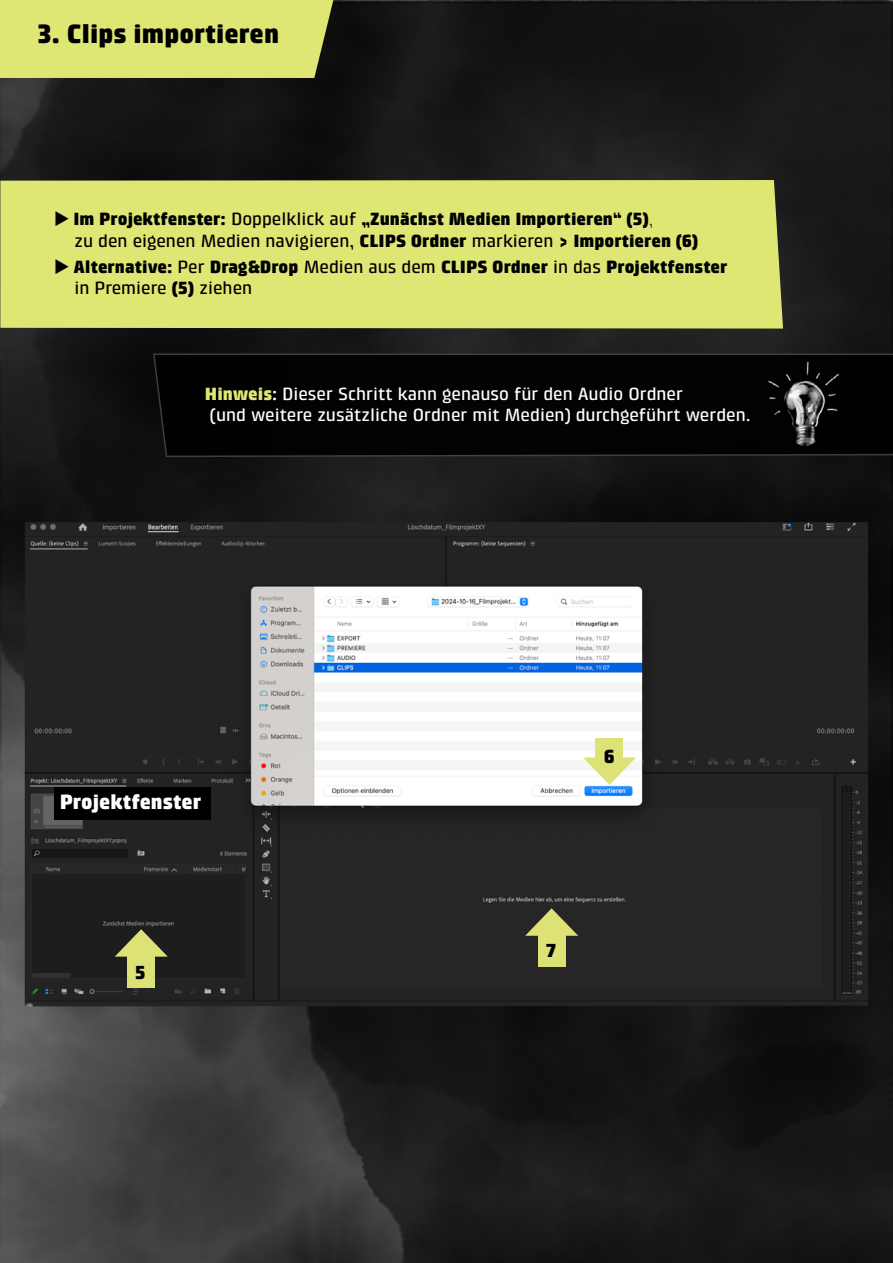
<style>
.page{position:relative;width:893px;height:1263px;background:#fff}
.page>*{position:absolute;margin:0;border:0;box-sizing:border-box;transform-origin:0 0}
.t1{font:900 27px "Klint Std";color:#000}
.t2{font:900 21px "Klint Std";color:#fff}
.t3{font:900 19.2px "Klint Std";color:#000}
.t4{font:900 18px/21.6px "Klint Std";color:#000}
.t5{font:500 18px/21.6px "Klint Std";color:#fff}
.s1{font-weight:500}
.s2{font-weight:300}
.s3{font-weight:900;color:#dee774}
.s4{font-weight:700}
</style>
<div class="page">
<img style="left:0;top:0;width:893px;height:1263px">
<div style="left:152px;top:353px;width:741px;height:105px;background:#020202"></div>
<div style="left:0;top:0;width:333px;height:78px;background:#dee774"></div>
<div style="left:0;top:180px;width:783px;height:149px;background:#dee774"></div>
<img style="left:25px;top:522px;width:843px;height:484px">
<div style="left:596px;top:739px;width:27px;height:19px;background:#dce276"></div>
<svg style="left:583px;top:757px;width:53px;height:28px"></svg>
<div style="left:128px;top:956px;width:27px;height:31px;background:#dce276"></div>
<svg style="left:115px;top:929px;width:53px;height:28px"></svg>
<div style="left:538px;top:935px;width:27px;height:31px;background:#dce276"></div>
<svg style="left:525px;top:908px;width:53px;height:28px"></svg>
<div style="left:54px;top:787px;width:157px;height:32px;background:#000"></div>
<img style="left:759px;top:360px;width:90px;height:90px">
<h1 class="t1" style="left:37px;top:19px;width:244px">3. Clips importieren</h1>
<p class="t4" style="left:75px;top:209px;width:625px;text-indent:-21px">◆ Im Projektfenster: <span class="s1">Doppelklick auf</span> „Zunächst Medien Importieren“ (5)<span class="s2">,<br></span><span class="s1">zu den eigenen Medien navigieren,</span> CLIPS Ordner <span class="s1">markieren</span> &gt; Importieren (6)</p>
<p class="t4" style="left:75px;top:256px;width:654px;text-indent:-21px">◆ Alternative: <span class="s1">Per</span> Drag&amp;Drop <span class="s1">Medien aus dem</span> CLIPS Ordner <span class="s1">in das</span> Projektfenster <span class="s1">in Premiere</span> (5) <span class="s1">ziehen</span></p>
<p class="t5" style="left:205px;top:383px;width:547px"><span class="s3">Hinweis</span><span class="s4">:</span> Dieser Schritt kann genauso für den Audio Ordner<br>(und weitere zusätzliche Ordner mit Medien) durchgeführt werden.</p>
<p class="t2" style="left:60px;top:790px;width:143px">Projektfenster</p>
<p class="t3" style="left:135px;top:961px;width:13px">5</p>
<p class="t3" style="left:604px;top:746px;width:13px">6</p>
<p class="t3" style="left:545px;top:939px;width:13px">7</p>
</div>
